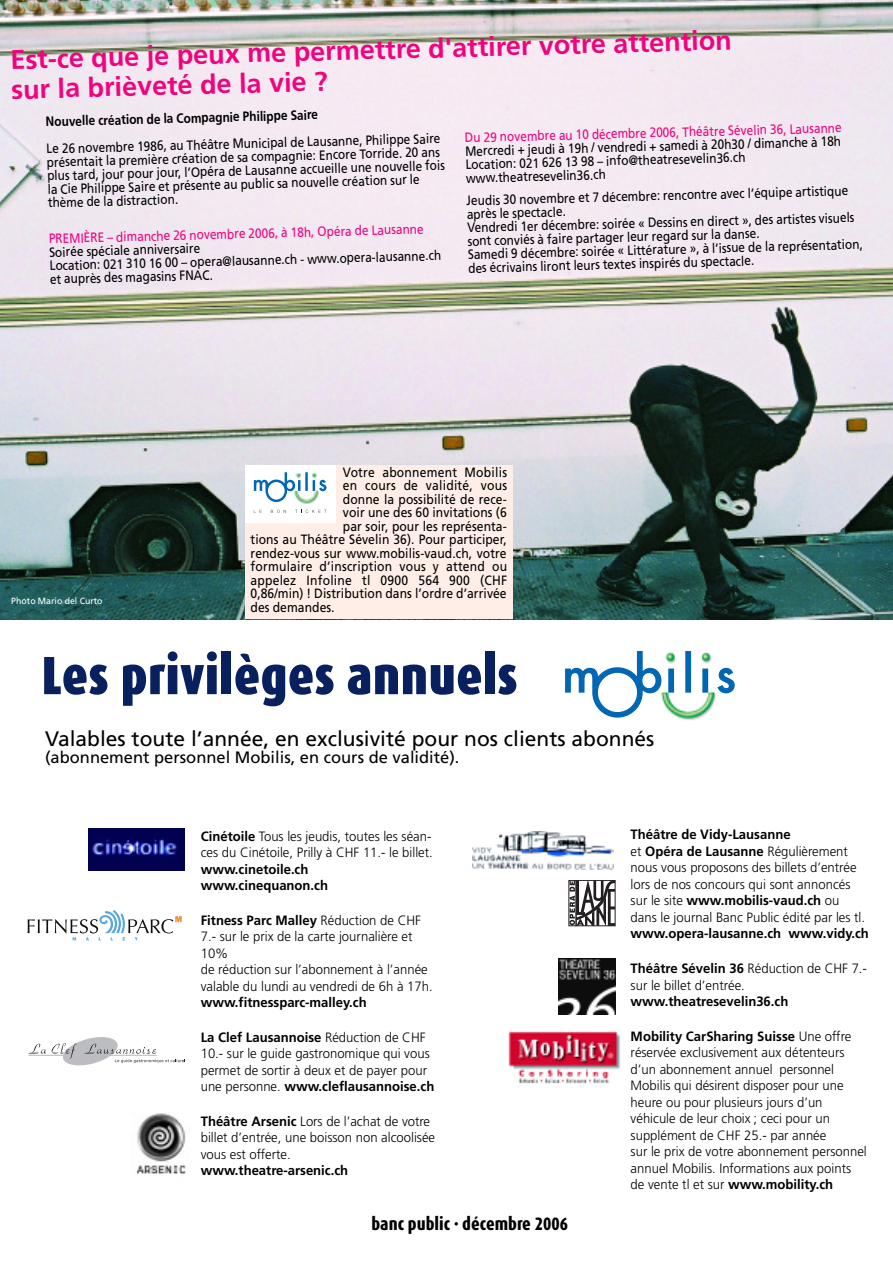
<style>
.page{position:relative;width:893px;height:1263px;background:#fff}
.page>*{position:absolute;margin:0;border:0;box-sizing:border-box;transform-origin:0 0}
.t1{font:900 54px "Dax Condensed";color:#09205f}
.t2{font:700 27px/28px "Frutiger";color:#ef047e}
.t3{font:21px "Frutiger";color:#000}
.t4{font:800 18px "Dax Condensed";color:#000}
.t5{font:16.5px "Frutiger";color:#000}
.t6{font:300 13.5px/16.5px "Frutiger";color:#000}
.t7{font:13.5px/13.2px "Frutiger";letter-spacing:.005em;color:#000;scale:.88 1}
.t8{font:13.5px "Frutiger";letter-spacing:.005em;color:#000;scale:.9 1}
.t9{font:700 13.5px/16.5px "Frutiger";color:#000}
.t10{font:13.5px "Frutiger";color:#ef047e;scale:.88 1}
.t11{font:700 13.5px "Frutiger";color:#000;scale:.88 1}
.t12{font:9px "Frutiger";letter-spacing:.005em;color:#fff}
.s1{font-weight:700}
</style>
<div class="page">
<img style="left:0;top:0;width:893px;height:619px">
<div style="left:245px;top:465px;width:268px;height:154px;background:#ffeee7"></div>
<div style="left:245px;top:465px;width:90px;height:58px;background:#fff"></div>
<img style="left:300px;top:502px;width:13px;height:2px">
<svg style="left:254px;top:510px;width:8px;height:3px"></svg>
<svg style="left:271px;top:510px;width:15px;height:3px"></svg>
<svg style="left:296px;top:510px;width:30px;height:3px"></svg>
<svg style="left:254px;top:472px;width:72px;height:30px"></svg>
<hr style="left:28px;top:1055px;width:129px;height:1px;background:#bcbdc0">
<svg style="left:30px;top:1044px;width:16px;height:9px"></svg>
<svg style="left:52px;top:1037px;width:133px;height:28px"></svg>
<img style="left:89px;top:829px;width:95px;height:41px">
<svg style="left:28px;top:910px;width:154px;height:30px"></svg>
<img style="left:136px;top:1113px;width:50px;height:62px">
<img style="left:559px;top:958px;width:57px;height:56px">
<img style="left:508px;top:1031px;width:112px;height:53px">
<img style="left:473px;top:831px;width:140px;height:39px">
<svg style="left:569px;top:880px;width:47px;height:47px"></svg>
<svg style="left:569px;top:880px;width:46px;height:46px"></svg>
<img style="left:678px;top:652px;width:38px;height:68px">
<svg style="left:565px;top:651px;width:143px;height:67px"></svg>
<svg style="left:717px;top:668px;width:18px;height:25px"></svg>
<h2 class="t2" style="left:10px;top:51px;width:723px;rotate:-2deg">Est-ce que je peux me permettre d'attirer votre attention sur la brièveté de la vie ?</h2>
<p class="t11" style="left:46px;top:117px;width:311px;rotate:-2deg">Nouvelle création de la Compagnie Philippe Saire</p>
<p class="t7" style="left:46px;top:145px;width:454px;rotate:-2deg">Le 26 novembre 1986, au Théâtre Municipal de Lausanne, Philippe Saire présentait la première création de sa compagnie: Encore Torride. 20 ans plus tard, jour pour jour, l’Opéra de Lausanne accueille une nouvelle fois la Cie Philippe Saire et présente au public sa nouvelle création sur le thème de la distraction.</p>
<p class="t10" style="left:49px;top:235px;width:428px;rotate:-2deg">PREMIÈRE – dimanche 26 novembre 2006, à 18h, Opéra de Lausanne</p>
<p class="t7" style="left:49px;top:247px;width:447px;line-height:14.5px;rotate:-2deg">Soirée spéciale anniversaire<br>Location: 021 310 16 00 – opera@lausanne.ch - www.opera-lausanne.ch</p>
<p class="t7" style="left:50px;top:274px;width:187px;rotate:-2deg">et auprès des magasins FNAC.</p>
<p class="t10" style="left:465px;top:134px;width:430px;rotate:-2deg">Du 29 novembre au 10 décembre 2006, Théâtre Sévelin 36, Lausanne</p>
<p class="t7" style="left:465px;top:147px;width:429px;rotate:-2deg">Mercredi + jeudi à 19h / vendredi + samedi à 20h30 / dimanche à 18h<br>Location: 021 626 13 98 – info@theatresevelin36.ch www.theatresevelin36.ch</p>
<p class="t7" style="left:466px;top:197px;width:435px;line-height:12.3px;rotate:-2deg">Jeudis 30 novembre et 7 décembre: rencontre avec l’équipe artistique après le spectacle.</p>
<p class="t7" style="left:467px;top:224px;width:451px;rotate:-2deg">Vendredi 1er décembre: soirée « Dessins en direct », des artistes visuels sont conviés à faire partager leur regard sur la danse.<br>Samedi 9 décembre: soirée « Littérature », à l’issue de la représentation, des écrivains liront leurs textes inspirés du spectacle.</p>
<p class="t12" style="left:11px;top:597px;width:93px">Photo Mario del Curto</p>
<p class="t8" style="left:343px;top:467px;width:184px">Votre abonnement Mobilis</p>
<p class="t8" style="left:343px;top:480px;width:184px">en cours de validité, vous</p>
<p class="t8" style="left:343px;top:494px;width:184px">donne la possibilité de rece-</p>
<p class="t8" style="left:343px;top:507px;width:184px">voir une des 60 invitations (6</p>
<p class="t8" style="left:343px;top:521px;width:184px">par soir, pour les représenta-</p>
<p class="t8" style="left:251px;top:534px;width:286px">tions au Théâtre Sévelin 36). Pour participer,</p>
<p class="t8" style="left:251px;top:548px;width:286px">rendez-vous sur www.mobilis-vaud.ch, votre</p>
<p class="t8" style="left:251px;top:561px;width:287px">formulaire d’inscription vous y attend ou</p>
<p class="t8" style="left:251px;top:575px;width:287px">appelez Infoline tl 0900 564 900 (CHF</p>
<p class="t8" style="left:251px;top:588px;width:286px">0,86/min) ! Distribution dans l’ordre d’arrivée</p>
<p class="t8" style="left:251px;top:602px;width:95px">des demandes.</p>
<h1 class="t1" style="left:41px;top:652px;width:478px">Les privilèges annuels</h1>
<h3 class="t3" style="left:45px;top:730px;width:611px">Valables toute l’année, en exclusivité pour nos clients abonnés</h3>
<p class="t5" style="left:45px;top:750px;width:416px">(abonnement personnel Mobilis, en cours de validité).</p>
<p class="t6" style="left:201px;top:829px;width:234px"><span class="s1">Cinétoile</span> Tous les jeudis, toutes les séan&shy;ces du Cinétoile, Prilly à CHF 11.- le billet.</p>
<p class="t9" style="left:201px;top:862px;width:129px">www.cinetoile.ch www.cinequanon.ch</p>
<p class="t6" style="left:201px;top:913px;width:233px"><span class="s1">Fitness Parc Malley</span> Réduction de CHF<br>7.- sur le prix de la carte journalière et<br>10%<br>de réduction sur l’abonnement à l’année valable du lundi au vendredi de 6h à 17h.</p>
<p class="t9" style="left:201px;top:995px;width:167px">www.fitnessparc-malley.ch</p>
<p class="t6" style="left:201px;top:1030px;width:235px"><span class="s1">La Clef Lausannoise</span> Réduction de CHF 10.- sur le guide gastronomique qui vous permet de sortir à deux et de payer pour une personne. <span class="s1">www.cleflausannoise.ch</span></p>
<p class="t6" style="left:201px;top:1114px;width:236px"><span class="s1">Théâtre Arsenic</span> Lors de l’achat de votre billet d’entrée, une boisson non alcoolisée vous est offerte.</p>
<p class="t9" style="left:201px;top:1163px;width:149px">www.theatre-arsenic.ch</p>
<h3 class="t4" style="left:371px;top:1216px;width:198px">banc public · décembre 2006</h3>
<p class="t6" style="left:631px;top:827px;width:236px"><span class="s1">Théâtre de Vidy-Lausanne<br></span>et <span class="s1">Opéra de Lausanne</span> Régulièrement nous vous proposons des billets d’entrée lors de nos concours qui sont annoncés sur le site <span class="s1">www.mobilis-vaud.ch</span> ou dans le journal Banc Public édité par les tl.</p>
<p class="t9" style="left:631px;top:926px;width:240px">www.opera-lausanne.ch www.vidy.ch</p>
<p class="t6" style="left:631px;top:961px;width:238px"><span class="s1">Théâtre Sévelin 36</span> Réduction de CHF 7.- sur le billet d’entrée.</p>
<p class="t9" style="left:631px;top:994px;width:159px">www.theatresevelin36.ch</p>
<p class="t6" style="left:631px;top:1028px;width:238px"><span class="s1">Mobility CarSharing Suisse</span> Une offre réservée exclusivement aux détenteurs d’un abonnement annuel personnel Mobilis qui désirent disposer pour une heure ou pour plusieurs jours d’un véhicule de leur choix ; ceci pour un supplément de CHF 25.- par année<br>sur le prix de votre abonnement personnel annuel Mobilis. Informations aux points de vente tl et sur <span class="s1">www.mobility.ch</span></p>
</div>
